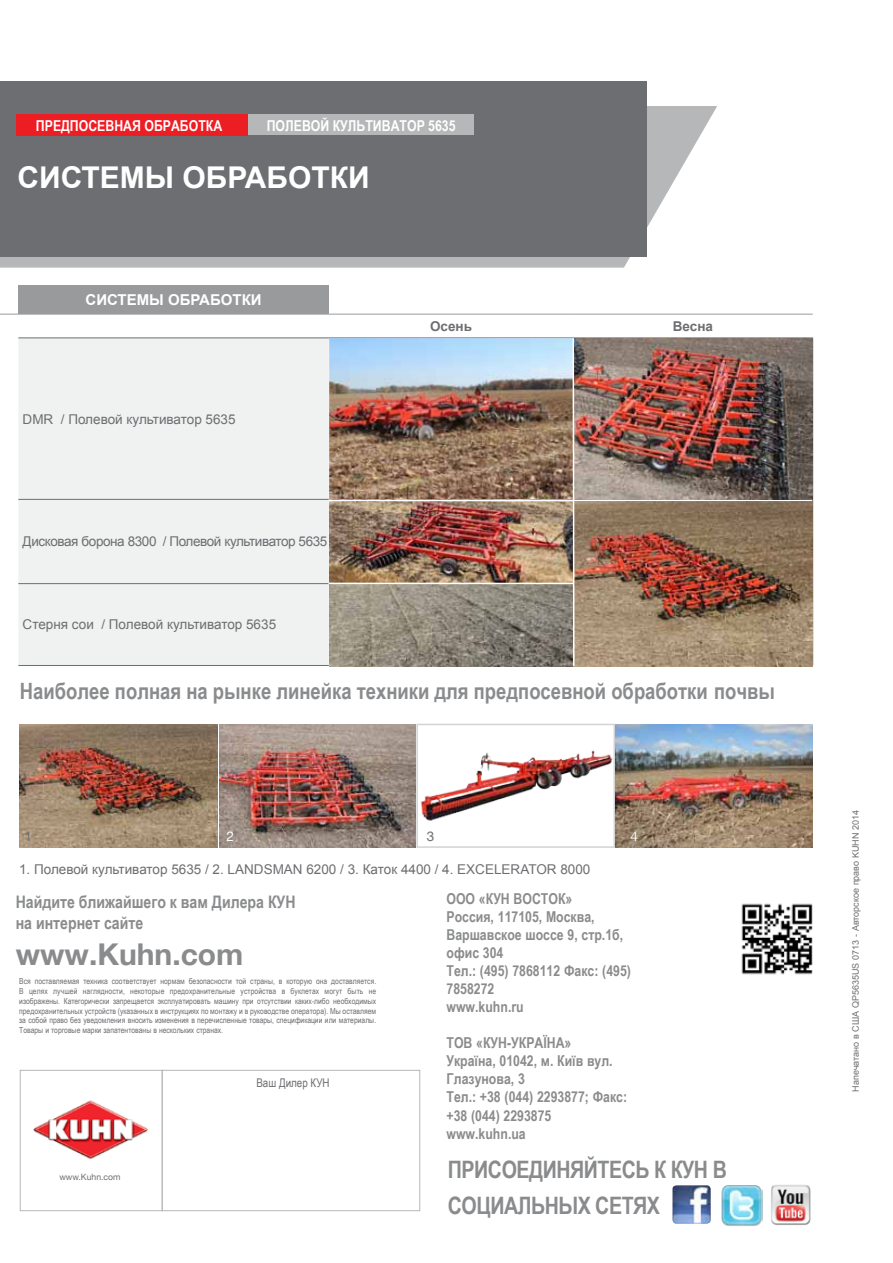
<style>
.page{position:relative;width:893px;height:1263px;background:#fff}
.page>*{position:absolute;margin:0;border:0;box-sizing:border-box;transform-origin:0 0}
.t1{font:700 30px "Arial";color:#fff}
.t2{font:700 30px "Helvetica Neue LT Com";color:#8a8b8d}
.t3{font:700 24px "Arial Narrow";color:#8a8b8d}
.t4{font:700 22.5px "Arial Narrow";color:#8a8b8d}
.t5{font:700 17.25px/20.7px "Arial Narrow";color:#8a8b8d}
.t6{font:700 15px/18px "Arial Narrow";color:#8a8b8d}
.t7{font:700 15px "Arial Narrow";color:#fff}
.t8{font:700 15px "Arial";color:#fff}
.t9{font:15px "Helvetica Neue LT Com";color:#fff}
.t10{font:13.5px "Arial";color:#6d6e71}
.t11{font:13.5px "Arial";letter-spacing:-.03em;color:#6d6e71}
.t12{font:700 13.5px "Arial";color:#6d6e71}
.t13{font:13.5px "Helvetica Neue LT Com";color:#6d6e71}
.t14{font:13.5px "Helvetica Neue LT Com";color:#fff}
.t15{font:12px "Arial Narrow";color:#6d6e71}
.t16{font:9px "Arial";color:#6d6e71}
.t17{font:8.7px "Helvetica Neue LT Com";color:#6d6e71}
.t18{font:8.25px/9.9px "Arial Narrow";color:#6d6e71;text-align:justify}
</style>
<div class="page">
<img style="left:20px;top:724px;width:197px;height:123px">
<img style="left:672px;top:1185px;width:39px;height:39px">
<img style="left:721px;top:1185px;width:41px;height:41px">
<img style="left:771px;top:1185px;width:40px;height:40px">
<img style="left:741px;top:903px;width:72px;height:72px">
<img style="left:220px;top:724px;width:392px;height:123px">
<div style="left:416px;top:724px;width:199px;height:124px;border:2px solid #d1d3d4"></div>
<img style="left:616px;top:724px;width:197px;height:123px">
<img style="left:33px;top:1100px;width:115px;height:59px">
<div style="left:20px;top:1070px;width:142px;height:141px;border:1px solid #b6b7b8"></div>
<svg style="left:0;top:106px;width:717px;height:162px;fill:#b6b7b8"></svg>
<div style="left:0;top:81px;width:647px;height:176px;background:#6d6e71"></div>
<div style="left:248px;top:115px;width:225px;height:20px;background:#b6b7b8"></div>
<div style="left:16px;top:115px;width:232px;height:21px;background:#ed1d24"></div>
<div style="left:162px;top:1070px;width:258px;height:141px;border:1px solid #b6b7b8"></div>
<div style="left:18px;top:286px;width:311px;height:28px;background:#999a9c"></div>
<div style="left:18px;top:339px;width:311px;height:326px;background:#f0f1f1"></div>
<hr style="left:18px;top:499px;width:311px;height:1px;background:#6d6e71">
<hr style="left:18px;top:583px;width:311px;height:1px;background:#6d6e71">
<hr style="left:18px;top:665px;width:311px;height:1px;background:#6d6e71">
<svg style="left:0;top:314px;width:18px;height:1px"></svg>
<hr style="left:18px;top:314px;width:311px;height:1px;background:#999a9c">
<hr style="left:329px;top:314px;width:244px;height:1px;background:#999a9c">
<hr style="left:573px;top:314px;width:240px;height:1px;background:#999a9c">
<hr style="left:18px;top:338px;width:311px;height:1px;background:#6d6e71">
<img style="left:329px;top:338px;width:484px;height:328px">
<hr style="left:329px;top:500px;width:244px;height:1px;background:#fff">
<hr style="left:329px;top:583px;width:244px;height:1px;background:#fff">
<svg style="left:572px;top:337px;width:3px;height:330px"></svg>
<h3 class="t7" style="left:36px;top:115px;width:188px">ПРЕДПОСЕВНАЯ ОБРАБОТКА</h3>
<h3 class="t7" style="left:267px;top:115px;width:190px">ПОЛЕВОЙ КУЛЬТИВАТОР 5635</h3>
<h3 class="t9" style="left:26px;top:117px;width:143px">REEL COMMERCIAL</h3>
<h1 class="t1" style="left:17px;top:157px;width:354px">СИСТЕМЫ ОБРАБОТКИ</h1>
<h3 class="t8" style="left:86px;top:290px;width:178px">СИСТЕМЫ ОБРАБОТКИ</h3>
<h3 class="t10" style="left:23px;top:410px;width:215px">DМR / Полевой культиватор 5635</h3>
<h3 class="t11" style="left:23px;top:533px;width:306px">Дисковая борона 8300 / Полевой культиватор 5635</h3>
<h3 class="t10" style="left:23px;top:616px;width:255px">Стерня сои / Полевой культиватор 5635</h3>
<h3 class="t12" style="left:430px;top:317px;width:43px">Осень</h3>
<h3 class="t12" style="left:673px;top:317px;width:42px">Весна</h3>
<h3 class="t4" style="left:20px;top:674px;width:757px">Наиболее полная на рынке линейка техники для предпосевной обработки почвы</h3>
<h3 class="t13" style="left:24px;top:828px;width:9px">1</h3>
<h3 class="t14" style="left:226px;top:828px;width:9px">2</h3>
<h3 class="t13" style="left:427px;top:828px;width:9px">3</h3>
<h3 class="t14" style="left:630px;top:828px;width:9px">4</h3>
<h3 class="t10" style="left:19px;top:860px;width:573px">1. Полевой культиватор 5635 / 2. LANDSMAN 6200 / 3. Каток 4400 / 4. EXCELERATOR 8000</h3>
<h3 class="t5" style="left:16px;top:891px;width:281px">Найдите ближайшего к вам Дилера КУН на интернет сайте</h3>
<h1 class="t2" style="left:16px;top:935px;width:229px">www.Kuhn.com</h1>
<h3 class="t6" style="left:446px;top:889px;width:186px">ООО «КУН ВОСТОК»<br>Россия, 117105, Москва,<br>Варшавское шоссе 9, стр.1б, офис 304<br>Тел.: (495) 7868112 Факс: (495)<br>7858272<br>www.kuhn.ru</h3>
<h3 class="t6" style="left:446px;top:1033px;width:182px">ТОВ «КУН-УКРАЇНА»<br>Україна, 01042, м. Київ вул.<br>Глазунова, 3<br>Тел.: +38 (044) 2293877; Факс: +38 (044) 2293875 www.kuhn.ua</h3>
<p class="t18" style="left:19px;top:976px;width:358px">Вся поставляемая техника соответствует нормам безопасности той страны, в которую она доставляется.<br>В целях лучшей наглядности, некоторые предохранительные устройства в буклетах могут быть не изображены. Категорически запрещается эксплуатировать машину при отсутствии каких-либо необходимых предохранительных устройств (указанных в инструкциях по монтажу и в руководстве оператора). Мы оставляем за собой право без уведомления вносить изменения в перечисленные товары, спецификации или материалы.<br>Товары и торговые марки запатентованы в нескольких странах.</p>
<h3 class="t15" style="left:256px;top:1074px;width:75px">Ваш Дилер КУН</h3>
<p class="t17" style="left:59px;top:1172px;width:63px">www.Kuhn.com</p>
<h2 class="t3" style="left:448px;top:1152px;width:28px">Присоединяйтесь</h2>
<h2 class="t3" style="left:654px;top:1152px;width:72px">к КУН в</h2>
<h2 class="t3" style="left:448px;top:1188px;width:16px">социальных</h2>
<h2 class="t3" style="left:595px;top:1188px;width:14px">сетях</h2>
<p class="t16" style="left:850px;top:1091px;width:283px;rotate:-90deg">Напечатано в США QP5635US 0713 - Авторское право KUHN 2014</p>
</div>
